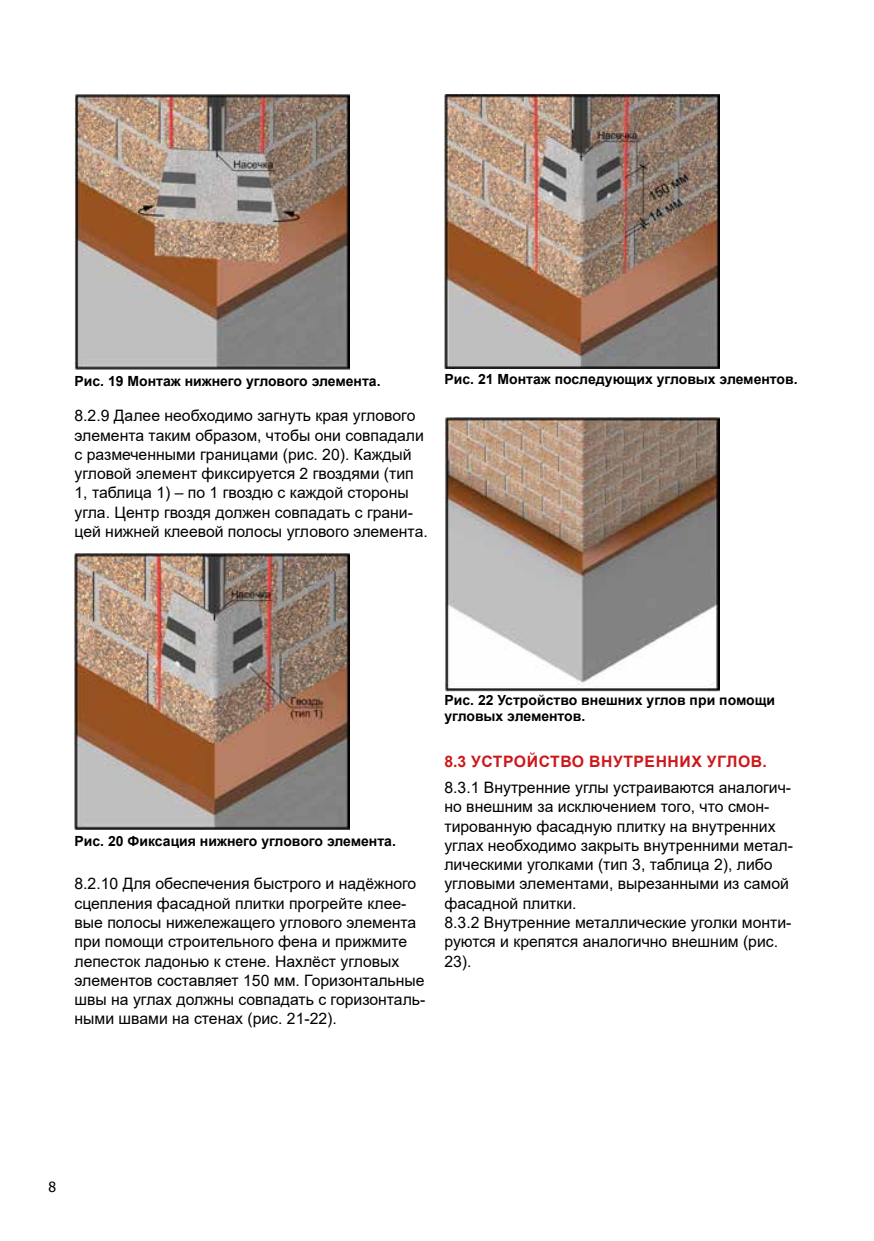
<style>
.page{position:relative;width:874px;height:1241px;background:#fff}
.page>*{position:absolute;margin:0;border:0;box-sizing:border-box;transform-origin:0 0}
.t1{font:15.75px/19.2px "Arial";color:#000}
.t2{font:700 15.75px "Arial";letter-spacing:.035em;color:#cd171a}
.t3{font:700 14px/16.8px "Arial";color:#000}
.t4{font:14px "Tahoma";color:#000}
</style>
<div class="page">
<img style="left:74px;top:94px;width:276px;height:275px">
<img style="left:74px;top:553px;width:276px;height:275px">
<img style="left:444px;top:94px;width:275px;height:274px">
<img style="left:444px;top:417px;width:275px;height:274px">
<p class="t3" style="left:74px;top:372px;width:307px">Рис. 19 Монтаж нижнего углового элемента.</p>
<p class="t3" style="left:444px;top:371px;width:354px">Рис. 21 Монтаж последующих угловых элементов.</p>
<p class="t1" style="left:74px;top:406px;width:354px">8.2.9 Далее необходимо загнуть края углового элемента таким образом, чтобы они совпадали с размеченными границами (рис. 20). Каждый угловой элемент фиксируется 2 гвоздями (тип 1, таблица 1) – по 1 гвоздю с каждой стороны угла. Центр гвоздя должен совпадать с грани&shy;цей нижней клеевой полосы углового элемента.</p>
<p class="t3" style="left:74px;top:832px;width:323px">Рис. 20 Фиксация нижнего углового элемента.</p>
<p class="t1" style="left:74px;top:874px;width:352px">8.2.10 Для обеспечения быстрого и надёжного сцепления фасадной плитки прогрейте клее&shy;вые полосы нижележащего углового элемента при помощи строительного фена и прижмите лепесток ладонью к стене. Нахлёст угловых элементов составляет 150 мм. Горизонтальные швы на углах должны совпадать с горизонталь&shy;ными швами на стенах (рис. 21-22).</p>
<p class="t3" style="left:444px;top:691px;width:332px">Рис. 22 Устройство внешних углов при помощи угловых элементов.</p>
<p class="t2" style="left:444px;top:749px;width:324px">8.3 УСТРОЙСТВО ВНУТРЕННИХ УГЛОВ.</p>
<p class="t1" style="left:444px;top:777px;width:350px">8.3.1 Внутренние углы устраиваются аналогич&shy;но внешним за исключением того, что смон&shy;тированную фасадную плитку на внутренних углах необходимо закрыть внутренними метал&shy;лическими уголками (тип 3, таблица 2), либо угловыми элементами, вырезанными из самой фасадной плитки.<br>8.3.2 Внутренние металлические уголки монти&shy;руются и крепятся аналогично внешним (рис.<br>23).</p>
<p class="t4" style="left:48px;top:1177px;width:9px">8</p>
</div>
